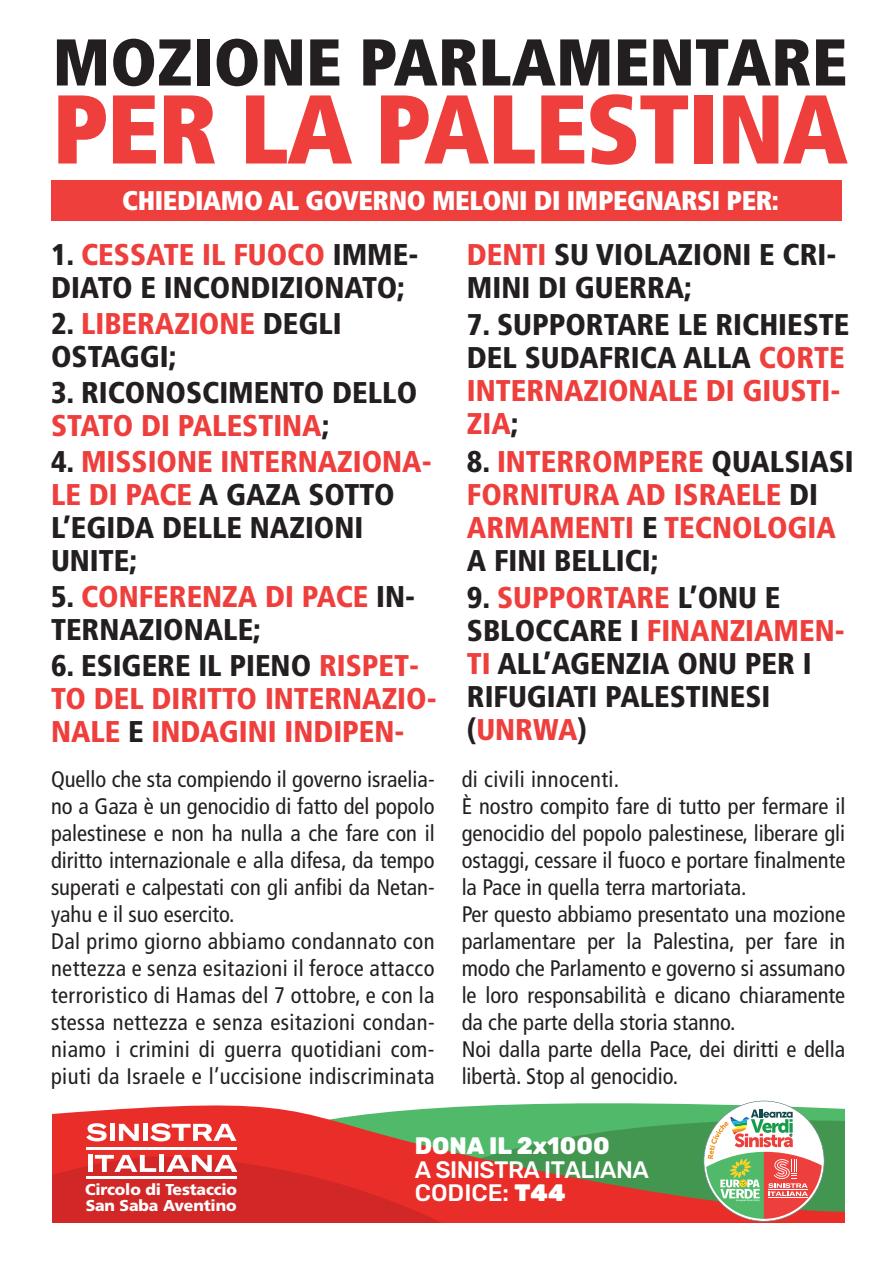
<style>
.page{position:relative;width:893px;height:1263px;background:#fff}
.page>*{position:absolute;margin:0;border:0;box-sizing:border-box;transform-origin:0 0}
.t1{font:900 condensed 97.5px "Frutiger";letter-spacing:-.015em;color:#ee3f3d}
.t2{font:900 condensed 66px "Frutiger";letter-spacing:.005em;color:#231f20}
.t3{font:900 condensed 30px/33px "Frutiger";color:#231f20}
.t4{font:900 condensed 30px/33px "Frutiger";color:#ee3f3d}
.t5{font:900 condensed 27px "Frutiger";letter-spacing:-.015em;color:#fff}
.t6{font:500 23.85px/23.9px "Rubik";letter-spacing:-.025em;color:#fff}
.t7{font:800 23.85px "Rubik";color:#fff}
.t8{font:condensed 22.5px/27px "Frutiger";letter-spacing:.02em;color:#231f20}
.t9{font:condensed 22.5px/27px "Frutiger";color:#231f20}
.t10{font:900 15.75px/15.8px "Frutiger";letter-spacing:-.01em;color:#fff}
.s1{color:#ee3f3d}
.s2{color:#231f20}
.s3{font-weight:900}
</style>
<div class="page">
<div style="left:51px;top:180px;width:791px;height:40px;background:#ee3f3d"></div>
<svg style="left:52px;top:1100px;width:793px;height:123px;background:#a37b57"></svg>
<svg style="left:704px;top:1101px;width:120px;height:120px"></svg>
<svg style="left:86px;top:1123px;width:21px;height:18px"></svg>
<hr style="left:110px;top:1124px;width:4px;height:17px;background:#fff">
<svg style="left:119px;top:1124px;width:20px;height:17px"></svg>
<div style="left:143px;top:1124px;width:5px;height:17px;background:#fff"></div>
<svg style="left:150px;top:1123px;width:86px;height:18px"></svg>
<svg style="left:52px;top:1155px;width:418px;height:68px;background:#db3332"></svg>
<hr style="left:87px;top:1147px;width:150px;height:2px;background:#fff">
<hr style="left:87px;top:1177px;width:150px;height:2px;background:#fff">
<h2 class="t2" style="left:53px;top:22px;width:796px">MOZIONE PARLAMENTARE</h2>
<h1 class="t1" style="left:52px;top:70px;width:797px">PER LA PALESTINA</h1>
<p class="t5" style="left:122px;top:184px;width:658px">CHIEDIAMO AL GOVERNO MELONI DI IMPEGNARSI PER:</p>
<h3 class="t3" style="left:51px;top:238px;width:369px">1. <span class="s1">CESSATE IL FUOCO</span> IMME-<br>DIATO E INCONDIZIONATO;</h3>
<h3 class="t3" style="left:51px;top:307px;width:292px">2. <span class="s1">LIBERAZIONE</span> DEGLI<br>OSTAGGI;</h3>
<h3 class="t3" style="left:51px;top:376px;width:368px">3. RICONOSCIMENTO DELLO<br><span class="s1">STATO DI PALESTINA</span>;</h3>
<h3 class="t3" style="left:51px;top:445px;width:382px">4. <span class="s1">MISSIONE INTERNAZIONA-<br>LE DI PACE</span> A GAZA SOTTO<br>L’EGIDA DELLE NAZIONI<br>UNITE;</h3>
<h3 class="t3" style="left:51px;top:580px;width:366px">5. <span class="s1">CONFERENZA DI PACE</span> IN-<br>TERNAZIONALE;</h3>
<h3 class="t4" style="left:51px;top:649px;width:387px"><span class="s2">6. ESIGERE IL PIENO</span> RISPET-<br>TO DEL DIRITTO INTERNAZIO-<br>NALE <span class="s2">E</span> INDAGINI INDIPEN-</h3>
<h3 class="t3" style="left:467px;top:238px;width:371px"><span class="s1">DENTI</span> SU VIOLAZIONI E CRI-<br>MINI DI GUERRA;</h3>
<h3 class="t3" style="left:467px;top:308px;width:384px">7. SUPPORTARE LE RICHIESTE<br>DEL SUDAFRICA ALLA <span class="s1">CORTE<br>INTERNAZIONALE DI GIUSTI-<br>ZIA</span>;</h3>
<h3 class="t4" style="left:467px;top:445px;width:388px"><span class="s2">8.</span> INTERROMPERE <span class="s2">QUALSIASI<br></span>FORNITURA AD ISRAELE <span class="s2">DI<br></span>ARMAMENTI <span class="s2">E</span> TECNOLOGIA<br><span class="s2">A FINI BELLICI;</span></h3>
<h3 class="t3" style="left:467px;top:581px;width:379px">9. <span class="s1">SUPPORTARE</span> L’ONU E<br>SBLOCCARE I <span class="s1">FINANZIAMEN-<br>TI</span> ALL’AGENZIA ONU PER I<br>RIFUGIATI PALESTINESI (<span class="s1">UNRWA</span>)</h3>
<p class="t8" style="left:51px;top:766px;width:385px">Quello che sta compiendo il governo israelia&shy;no a Gaza è un genocidio di fatto del popolo palestinese e non ha nulla a che fare con il diritto internazionale e alla difesa, da tempo superati e calpestati con gli anfibi da Netan&shy;yahu e il suo esercito.<br>Dal primo giorno abbiamo condannato con nettezza e senza esitazioni il feroce attacco terroristico di Hamas del 7 ottobre, e con la stessa nettezza e senza esitazioni condan&shy;niamo i crimini di guerra quotidiani com&shy;piuti da Israele e l’uccisione indiscriminata</p>
<p class="t9" style="left:462px;top:766px;width:385px">di civili innocenti.<br>È nostro compito fare di tutto per fermare il genocidio del popolo palestinese, liberare gli ostaggi, cessare il fuoco e portare finalmente la Pace in quella terra martoriata.<br>Per questo abbiamo presentato una mozione parlamentare per la Palestina, per fare in modo che Parlamento e governo si assumano le loro responsabilità e dicano chiaramente da che parte della storia stanno.<br>Noi dalla parte della Pace, dei diritti e della libertà. Stop al genocidio.</p>
<p class="t10" style="left:85px;top:1181px;width:153px">Circolo di Testaccio<br>San Saba Aventino</p>
<p class="t7" style="left:415px;top:1132px;width:197px">DONA IL 2x1000</p>
<p class="t6" style="left:415px;top:1158px;width:236px">A SINISTRA ITALIANA<br>CODICE: <span class="s3">T44</span></p>
</div>
